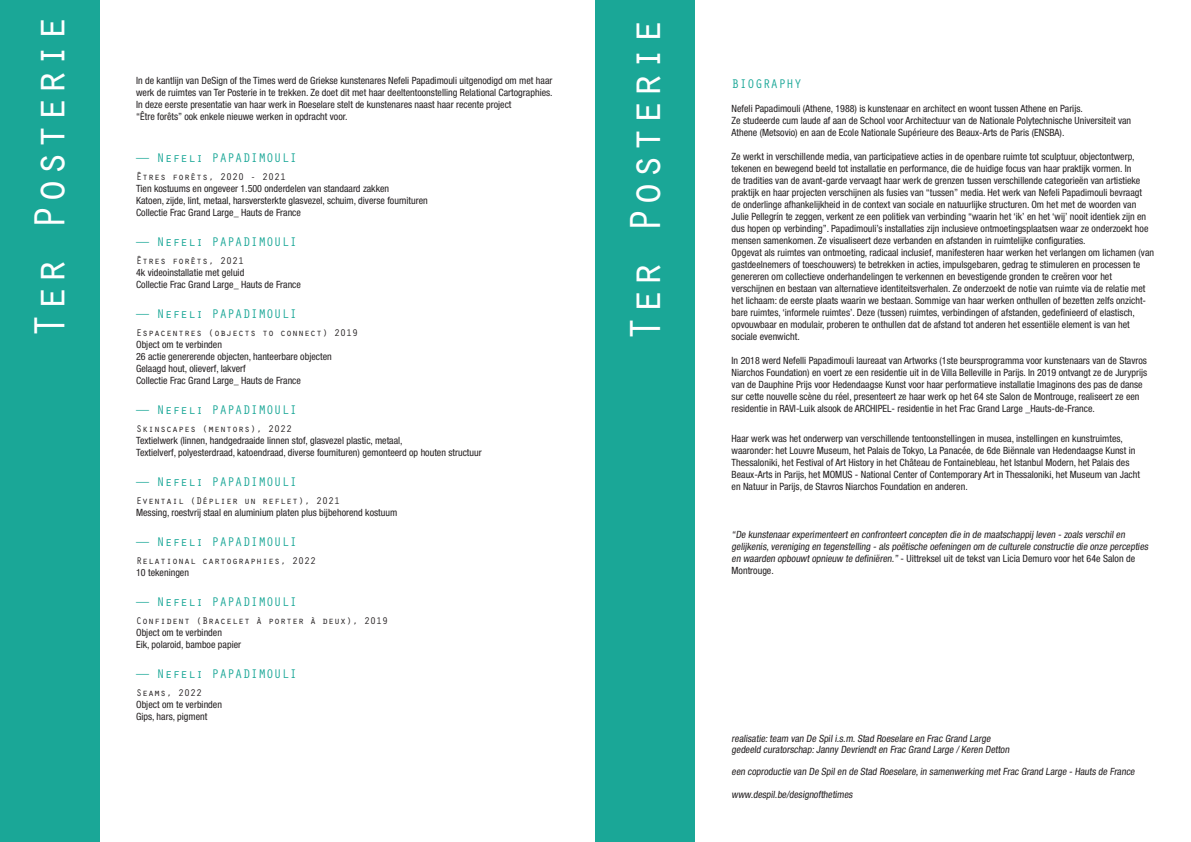
<style>
.page{position:relative;width:1191px;height:842px;background:#fff}
.page>*{position:absolute;margin:0;border:0;box-sizing:border-box;transform-origin:0 0}
.t1{font:45px "Orator Std";color:#fff}
.naam_artiest{font:13px "Orator Std";color:#1aa797}
.body{font:condensed 10px/12px "Helvetica Neue LT Std";color:#231f20}
.naam_artiest-2{font:condensed 10px/12px "Helvetica Neue LT Std";color:#231f20}
.werk{font:10px "Orator Std";color:#231f20}
.s1{font-family:"Helvetica Neue LT Std";font-weight:300;font-stretch:condensed}
</style>
<div class="page">
<div style="left:0;top:0;width:99px;height:842px;background:#1aa797"></div>
<div style="left:595px;top:0;width:99px;height:842px;background:#1aa797"></div>
<p class="t1" style="left:18px;top:339px;width:325px;rotate:-90deg">Ter Posterie</p>
<p class="body" style="left:136px;top:75px;width:418px;text-align:justify">In de kantlijn van DeSign of the Times werd de Griekse kunstenares Nefeli Papadimouli uitgenodigd om met haar werk de ruimtes van Ter Posterie in te trekken. Ze doet dit met haar deeltentoonstelling Relational Cartographies.<br>In deze eerste presentatie van haar werk in Roeselare stelt de kunstenares naast haar recente project</p>
<p class="body" style="left:136px;top:111px;width:213px">“Être forêts” ook enkele nieuwe werken in opdracht voor.</p>
<p class="naam_artiest" style="left:136px;top:149px;width:163px"><span class="s1">—</span> Nefeli PAPADIMOULI</p>
<p class="werk" style="left:136px;top:170px;width:152px">Êtres forêts, 2020 - 2021</p>
<p class="body" style="left:136px;top:183px;width:255px">Tien kostuums en ongeveer 1.500 onderdelen van standaard zakken</p>
<p class="body" style="left:136px;top:195px;width:293px">Katoen, zijde, lint, metaal, harsversterkte glasvezel, schuim, diverse fournituren</p>
<p class="body" style="left:136px;top:207px;width:166px">Collectie Frac Grand Large_ Hauts de France</p>
<p class="naam_artiest" style="left:136px;top:233px;width:163px"><span class="s1">—</span> Nefeli PAPADIMOULI</p>
<p class="werk" style="left:136px;top:254px;width:110px">Êtres forêts, 2021</p>
<p class="body" style="left:136px;top:267px;width:110px">4k videoinstallatie met geluid</p>
<p class="body" style="left:136px;top:279px;width:166px">Collectie Frac Grand Large_ Hauts de France</p>
<p class="naam_artiest" style="left:136px;top:305px;width:163px"><span class="s1">—</span> Nefeli PAPADIMOULI</p>
<p class="werk" style="left:136px;top:326px;width:224px">Espacentres (objects to connect) 2019</p>
<p class="body" style="left:136px;top:339px;width:87px">Object om te verbinden</p>
<p class="body" style="left:136px;top:351px;width:197px">26 actie genererende objecten, hanteerbare objecten</p>
<p class="body" style="left:136px;top:363px;width:111px">Gelaagd hout, olieverf, lakverf</p>
<p class="body" style="left:136px;top:375px;width:166px">Collectie Frac Grand Large_ Hauts de France</p>
<p class="naam_artiest" style="left:136px;top:401px;width:163px"><span class="s1">—</span> Nefeli PAPADIMOULI</p>
<p class="werk" style="left:136px;top:422px;width:158px">Skinscapes (mentors), 2022</p>
<p class="body" style="left:136px;top:435px;width:268px">Textielwerk (linnen, handgedraaide linnen stof, glasvezel plastic, metaal,</p>
<p class="body" style="left:136px;top:447px;width:347px">Textielverf, polyesterdraad, katoendraad, diverse fournituren) gemonteerd op houten structuur</p>
<p class="naam_artiest" style="left:136px;top:473px;width:163px"><span class="s1">—</span> Nefeli PAPADIMOULI</p>
<p class="werk" style="left:136px;top:494px;width:206px">Eventail (Déplier un reflet), 2021</p>
<p class="body" style="left:136px;top:507px;width:263px">Messing, roestvrij staal en aluminium platen plus bijbehorend kostuum</p>
<p class="naam_artiest" style="left:136px;top:533px;width:163px"><span class="s1">—</span> Nefeli PAPADIMOULI</p>
<p class="werk" style="left:136px;top:554px;width:182px">Relational cartographies, 2022</p>
<p class="body" style="left:136px;top:567px;width:54px">10 tekeningen</p>
<p class="naam_artiest" style="left:136px;top:593px;width:163px"><span class="s1">—</span> Nefeli PAPADIMOULI</p>
<p class="werk" style="left:136px;top:614px;width:254px">Confident (Bracelet à porter à deux), 2019</p>
<p class="body" style="left:136px;top:627px;width:87px">Object om te verbinden</p>
<p class="body" style="left:136px;top:639px;width:107px">Eik, polaroid, bamboe papier</p>
<p class="naam_artiest" style="left:136px;top:665px;width:163px"><span class="s1">—</span> Nefeli PAPADIMOULI</p>
<p class="werk" style="left:136px;top:686px;width:67px">Seams, 2022</p>
<p class="body" style="left:136px;top:699px;width:87px">Object om te verbinden</p>
<p class="body" style="left:136px;top:711px;width:73px">Gips, hars, pigment</p>
<p class="t1" style="left:613px;top:342px;width:325px;rotate:-90deg">Ter Posterie</p>
<p class="naam_artiest" style="left:731px;top:74px;width:72px">BIOGRAPHY</p>
<p class="naam_artiest-2" style="left:731px;top:102px;width:353px">Nefeli Papadimouli (Athene, 1988) is kunstenaar en architect en woont tussen Athene en Parijs.</p>
<p class="naam_artiest-2" style="left:731px;top:114px;width:401px">Ze studeerde cum laude af aan de School voor Architectuur van de Nationale Polytechnische Universiteit van<br>Athene (Metsovio) en aan de Ecole Nationale Supérieure des Beaux-Arts de Paris (ENSBA).</p>
<p class="body" style="left:731px;top:150px;width:418px">Ze werkt in verschillende media, van participatieve acties in de openbare ruimte tot sculptuur, objectontwerp, tekenen en bewegend beeld tot installatie en performance, die de huidige focus van haar praktijk vormen. In<br>de tradities van de avant-garde vervaagt haar werk de grenzen tussen verschillende categorieën van artistieke praktijk en haar projecten verschijnen als fusies van “tussen” media. Het werk van Nefeli Papadimouli bevraagt de onderlinge afhankelijkheid in de context van sociale en natuurlijke structuren. Om het met de woorden van Julie Pellegrín te zeggen, verkent ze een politiek van verbinding “waarin het ‘ik’ en het ‘wij’ nooit identiek zijn en dus hopen op verbinding”. Papadimouli’s installaties zijn inclusieve ontmoetingsplaatsen waar ze onderzoekt hoe mensen samenkomen. Ze visualiseert deze verbanden en afstanden in ruimtelijke configuraties.</p>
<p class="body" style="left:731px;top:246px;width:424px">Opgevat als ruimtes van ontmoeting, radicaal inclusief, manifesteren haar werken het verlangen om lichamen (van gastdeelnemers of toeschouwers) te betrekken in acties, impulsgebaren, gedrag te stimuleren en processen te</p>
<p class="body" style="left:731px;top:270px;width:382px">genereren om collectieve onderhandelingen te verkennen en bevestigende gronden te creëren voor het</p>
<p class="body" style="left:731px;top:282px;width:416px">verschijnen en bestaan van alternatieve identiteitsverhalen. Ze onderzoekt de notie van ruimte via de relatie met het lichaam: de eerste plaats waarin we bestaan. Sommige van haar werken onthullen of bezetten zelfs onzicht&shy;bare ruimtes, ‘informele ruimtes’. Deze (tussen) ruimtes, verbindingen of afstanden, gedefinieerd of elastisch, opvouwbaar en modulair, proberen te onthullen dat de afstand tot anderen het essentiële element is van het</p>
<p class="body" style="left:731px;top:330px;width:70px">sociale evenwicht.</p>
<p class="body" style="left:731px;top:354px;width:417px">In 2018 werd Nefelli Papadimouli laureaat van Artworks (1ste beursprogramma voor kunstenaars van de Stavros Niarchos Foundation) en voert ze een residentie uit in de Villa Belleville in Parijs. In 2019 ontvangt ze de Juryprijs van de Dauphine Prijs voor Hedendaagse Kunst voor haar performatieve installatie Imaginons des pas de danse sur cette nouvelle scène du réel, presenteert ze haar werk op het 64 ste Salon de Montrouge, realiseert ze een residentie in RAVI-Luik alsook de ARCHIPEL- residentie in het Frac Grand Large _Hauts-de-France.</p>
<p class="body" style="left:731px;top:432px;width:393px">Haar werk was het onderwerp van verschillende tentoonstellingen in musea, instellingen en kunstruimtes,</p>
<p class="body" style="left:731px;top:444px;width:405px">waaronder: het Louvre Museum, het Palais de Tokyo, La Panacée, de 6de Biënnale van Hedendaagse Kunst in</p>
<p class="body" style="left:731px;top:456px;width:399px">Thessaloniki, het Festival of Art History in het Château de Fontainebleau, het Istanbul Modern, het Palais des</p>
<p class="body" style="left:731px;top:468px;width:410px">Beaux-Arts in Parijs, het MOMUS - National Center of Contemporary Art in Thessaloniki, het Museum van Jacht</p>
<p class="body" style="left:731px;top:480px;width:238px">en Natuur in Parijs, de Stavros Niarchos Foundation en anderen.</p>
<p class="body" style="left:731px;top:528px;width:420px">“De kunstenaar experimenteert en confronteert concepten die in de maatschappij leven - zoals verschil en gelijkenis,vereniging en tegenstelling - als poëtische oefeningen om de culturele constructie die onze percepties en waarden opbouwt opnieuw te definiëren.” - Uittreksel uit de tekst van Licia Demuro voor het 64e Salon de Montrouge.</p>
<p class="body" style="left:731px;top:732px;width:262px">realisatie:team van De Spil i.s.m.Stad Roeselare en Frac Grand Large</p>
<p class="body" style="left:731px;top:743px;width:281px">gedeeld curatorschap:Janny Devriendt en Frac Grand Large / Keren Detton</p>
<p class="body" style="left:731px;top:765px;width:406px">een coproductie van De Spil en de Stad Roeselare,in samenwerking met Frac Grand Large - Hauts de France</p>
<p class="body" style="left:731px;top:788px;width:124px">www.despil.be/designofthetimes</p>
</div>
